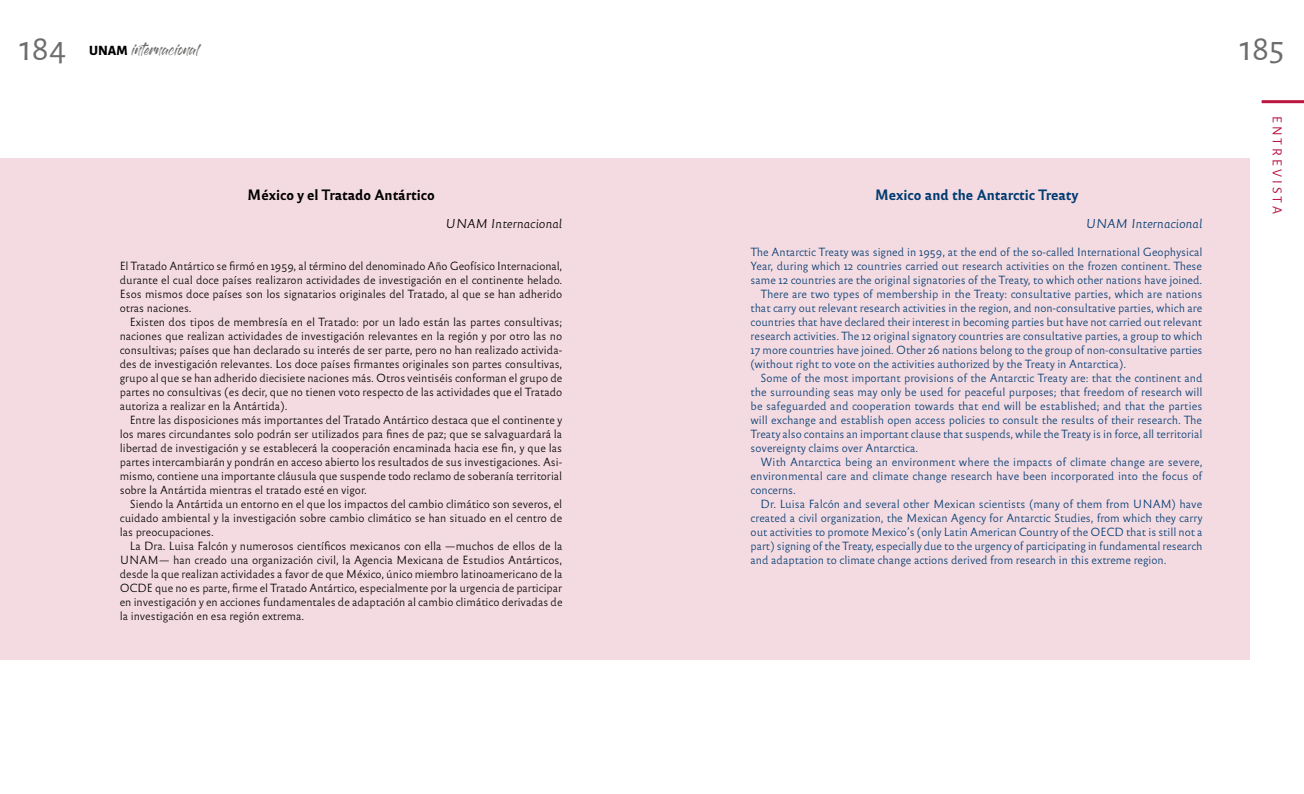
<style>
.page{position:relative;width:1304px;height:794px;background:#fff}
.page>*{position:absolute;margin:0;border:0;box-sizing:border-box;transform-origin:0 0}
.t1{font:36px "Alegreya Sans";color:#6d6d6c}
.t2{font:14px "Reforma 2018 Negra";color:#003b71}
.t3{font:14px "Reforma 2018 Negra";color:#000}
.t4{font:14px "Alegreya Sans";letter-spacing:.22em;color:#bb1542}
.t5{font:12px "Reforma 2018 Blanca Italica";color:#000}
.t6{font:12px "Reforma 2018 Blanca Italica";color:#003b71}
.t7{font:11px/14px "Reforma 2018 Blanca";color:#000;text-align:justify}
.t8{font:11px "Reforma 2018 Blanca";color:#003b71}
.t9{font:11px "Gloss And Bloom";color:#6b6b6a}
.s1{font-family:"Alegreya Sans";font-weight:800;font-size:14px;color:#000}
</style>
<div class="page">
<hr style="left:1262px;top:100px;width:42px;height:3px;background:#bb1542">
<div style="left:0;top:158px;width:1250px;height:501px;background:#f4dae1"></div>
<h1 class="t1" style="left:20px;top:24px;width:48px">184</h1>
<p class="t9" style="left:89px;top:45px;width:112px"><span class="s1">UNAM</span> internacional</p>
<h1 class="t1" style="left:1240px;top:24px;width:46px">185</h1>
<p class="t3" style="left:247px;top:186px;width:189px">México y el Tratado Antártico</p>
<p class="t5" style="left:446px;top:217px;width:118px">UNAM Internacional</p>
<p class="t7" style="left:120px;top:259px;width:444px">El Tratado Antártico se firmó en 1959, al término del denominado Año Geofísico Internacional, durante el cual doce países realizaron actividades de investigación en el continente helado.<br>Esos mismos doce países son los signatarios originales del Tratado, al que se han adherido otras naciones.</p>
<p class="t7" style="left:120px;top:315px;width:444px;text-indent:10px">Existen dos tipos de membresía en el Tratado: por un lado están las partes consultivas; naciones que realizan actividades de investigación relevantes en la región y por otro las no consultivas; países que han declarado su interés de ser parte, pero no han realizado activida&shy;des de investigación relevantes. Los doce países firmantes originales son partes consultivas, grupo al que se han adherido diecisiete naciones más. Otros veintiséis conforman el grupo de partes no consultivas (es decir, que no tienen voto respecto de las actividades que el Tratado autoriza a realizar en la Antártida).</p>
<p class="t7" style="left:120px;top:413px;width:444px;text-indent:10px">Entre las disposiciones más importantes del Tratado Antártico destaca que el continente y los mares circundantes solo podrán ser utilizados para fines de paz; que se salvaguardará la libertad de investigación y se establecerá la cooperación encaminada hacia ese fin, y que las partes intercambiarán y pondrán en acceso abierto los resultados de sus investigaciones. Asi&shy;mismo, contiene una importante cláusula que suspende todo reclamo de soberanía territorial sobre la Antártida mientras el tratado esté en vigor.</p>
<p class="t7" style="left:120px;top:497px;width:444px;text-indent:10px">Siendo la Antártida un entorno en el que los impactos del cambio climático son severos, el cuidado ambiental y la investigación sobre cambio climático se han situado en el centro de las preocupaciones.</p>
<p class="t7" style="left:120px;top:539px;width:444px;text-indent:10px">La Dra. Luisa Falcón y numerosos científicos mexicanos con ella —muchos de ellos de la UNAM— han creado una organización civil, la Agencia Mexicana de Estudios Antárticos, desde la que realizan actividades a favor de que México, único miembro latinoamericano de la OCDE que no es parte, firme el Tratado Antártico, especialmente por la urgencia de participar en investigación y en acciones fundamentales de adaptación al cambio climático derivadas de la investigación en esa región extrema.</p>
<p class="t2" style="left:875px;top:186px;width:205px">Mexico and the Antarctic Treaty</p>
<p class="t6" style="left:1086px;top:217px;width:118px">UNAM Internacional</p>
<p class="t8" style="left:751px;top:246px;width:453px">The Antarctic Treaty was signed in 1959, at the end of the so-called International Geophysical</p>
<p class="t8" style="left:751px;top:260px;width:453px">Year, during which 12 countries carried out research activities on the frozen continent. These</p>
<p class="t8" style="left:751px;top:274px;width:453px">same 12 countries are the original signatories of the Treaty, to which other nations have joined.</p>
<p class="t8" style="left:761px;top:288px;width:443px">There are two types of membership in the Treaty: consultative parties, which are nations</p>
<p class="t8" style="left:751px;top:302px;width:453px">that carry out relevant research activities in the region, and non-consultative parties, which are</p>
<p class="t8" style="left:751px;top:316px;width:453px">countries that have declared their interest in becoming parties but have not carried out relevant</p>
<p class="t8" style="left:751px;top:330px;width:453px">research activities. The 12 original signatory countries are consultative parties, a group to which</p>
<p class="t8" style="left:751px;top:344px;width:453px">17 more countries have joined. Other 26 nations belong to the group of non-consultative parties</p>
<p class="t8" style="left:751px;top:358px;width:377px">(without right to vote on the activities authorized by the Treaty in Antarctica).</p>
<p class="t8" style="left:761px;top:372px;width:443px">Some of the most important provisions of the Antarctic Treaty are: that the continent and</p>
<p class="t8" style="left:751px;top:386px;width:453px">the surrounding seas may only be used for peaceful purposes; that freedom of research will</p>
<p class="t8" style="left:751px;top:400px;width:453px">be safeguarded and cooperation towards that end will be established; and that the parties</p>
<p class="t8" style="left:751px;top:414px;width:453px">will exchange and establish open access policies to consult the results of their research. The</p>
<p class="t8" style="left:751px;top:428px;width:453px">Treaty also contains an important clause that suspends, while the Treaty is in force, all territorial</p>
<p class="t8" style="left:751px;top:442px;width:169px">sovereignty claims over Antarctica.</p>
<p class="t8" style="left:761px;top:456px;width:443px">With Antarctica being an environment where the impacts of climate change are severe,</p>
<p class="t8" style="left:751px;top:470px;width:453px">environmental care and climate change research have been incorporated into the focus of</p>
<p class="t8" style="left:751px;top:484px;width:47px">concerns.</p>
<p class="t8" style="left:761px;top:498px;width:443px">Dr. Luisa Falcón and several other Mexican scientists (many of them from UNAM) have</p>
<p class="t8" style="left:751px;top:512px;width:453px">created a civil organization, the Mexican Agency for Antarctic Studies, from which they carry</p>
<p class="t8" style="left:751px;top:526px;width:454px">out activities to promote Mexico’s (only Latin American Country of the OECD that is still not a</p>
<p class="t8" style="left:751px;top:540px;width:453px">part) signing of the Treaty, especially due to the urgency of participating in fundamental research</p>
<p class="t8" style="left:751px;top:554px;width:417px">and adaptation to climate change actions derived from research in this extreme region.</p>
<p class="t4" style="left:1287px;top:116px;width:99px;rotate:90deg">ENTREVISTA</p>
</div>
